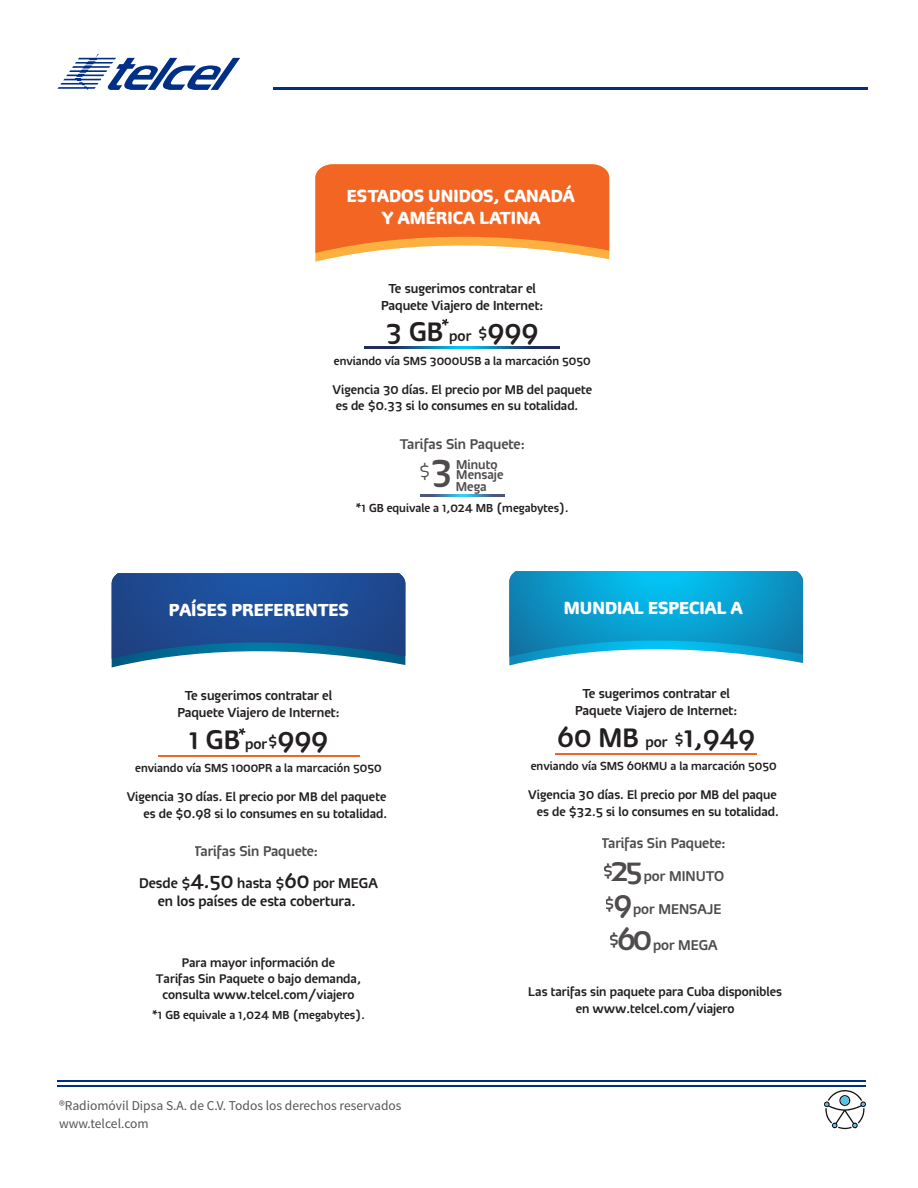
<style>
.page{position:relative;width:918px;height:1188px;background:#fff}
.page>*{position:absolute;margin:0;border:0;box-sizing:border-box;transform-origin:0 0}
.t1{font:28.95px "Telcel Nova Media";color:#231f20}
.t2{font:19.35px "Telcel Nova Ligera";color:#231f20}
.t3{font:18.75px/22.5px "Telcel Nova Obscura";color:#fff;text-align:center}
.t4{font:15.3px/33px "Telcel Nova Media";color:#231f20;text-align:justify}
.t5{font:14.1px/16.8px "Telcel Nova Media";color:#231f20;text-align:center}
.t6{font:13.8px/10.8px "Telcel Nova Media";color:#231f20}
.t7{font:13.65px/16.4px "Telcel Nova Media";color:#231f20;text-align:center}
.t8{font:13.5px/16.2px "Telcel Nova Media";color:#231f20;text-align:right}
.t9{font:13.5px/18px "Source Sans Pro";color:#545554}
.t10{font:12.45px "Telcel Nova Media";color:#231f20}
.s1{font-size:15.6px}
.s2{font-family:"Telcel Nova Media";font-size:39px}
.s3{font-size:21px}
.s4{font-size:31.95px}
</style>
<div class="page">
<svg style="left:365px;top:347px;width:195px;height:1px"></svg>
<svg style="left:420px;top:495px;width:85px;height:2px"></svg>
<svg style="left:315px;top:164px;width:294px;height:98px;background:#f47f40"></svg>
<svg style="left:509px;top:571px;width:294px;height:95px;background:#29a9d3"></svg>
<hr style="left:555px;top:754px;width:202px;height:1px;background:#f26522">
<hr style="left:158px;top:756px;width:201px;height:1px;background:#f26522">
<svg style="left:112px;top:573px;width:293px;height:94px;background:#3563a0"></svg>
<svg style="left:442px;top:319px;width:7px;height:7px"></svg>
<svg style="left:239px;top:728px;width:6px;height:7px"></svg>
<svg style="left:58px;top:54px;width:182px;height:36px"></svg>
<hr style="left:274px;top:87px;width:594px;height:3px;background:#002f87">
<hr style="left:58px;top:1085px;width:808px;height:2px;background:#002f87">
<hr style="left:58px;top:1081px;width:808px;height:1px;background:#002f87">
<svg style="left:824px;top:1090px;width:42px;height:39px"></svg>
<div style="left:841px;top:1096px;width:8px;height:9px;background:#53c4ed;border-radius:50%"></div>
<h3 class="t3" style="left:347px;top:183px;width:229px">ESTADOS UNIDOS, CANADÁ<br>Y AMÉRICA LATINA</h3>
<p class="t5" style="left:381px;top:279px;width:164px">Te sugerimos contratar el<br>Paquete Viajero de Internet:</p>
<h1 class="t1" style="left:386px;top:313px;width:154px">3 GB <span class="s1">por $</span>999</h1>
<p class="t8" style="left:333px;top:381px;width:261px;text-align:left">Vigencia 30 días. El precio por MB del paquete es de $0.33 si lo consumes en su totalidad.</p>
<p class="t4" style="left:400px;top:426px;width:126px">Tarifas Sin Paquete:</p>
<h2 class="t2" style="left:420px;top:459px;width:34px">$<span class="s2">3</span></h2>
<p class="t6" style="left:456px;top:458px;width:49px">Minuto<br>Mensaje<br>Mega</p>
<p class="t10" style="left:334px;top:353px;width:258px">enviando vía SMS 3000USB a la marcación 5050</p>
<p class="t10" style="left:356px;top:500px;width:214px">*1 GB equivale a 1,024 MB (megabytes).</p>
<h3 class="t3" style="left:169px;top:598px;width:182px">PAÍSES PREFERENTES</h3>
<h3 class="t3" style="left:564px;top:596px;width:180px">MUNDIAL ESPECIAL A</h3>
<p class="t5" style="left:177px;top:686px;width:164px">Te sugerimos contratar el<br>Paquete Viajero de Internet:</p>
<h1 class="t1" style="left:189px;top:722px;width:141px">1 GB <span class="s1">por$</span>999</h1>
<p class="t8" style="left:127px;top:788px;width:262px">Vigencia 30 días. El precio por MB del paquete es de $0.98 si lo consumes en su totalidad.</p>
<p class="t10" style="left:135px;top:760px;width:248px">enviando vía SMS 1000PR a la marcación 5050</p>
<p class="t4" style="left:139px;top:834px;width:240px;line-height:31.8px;text-align:center">Tarifas Sin Paquete:<br>Desde $<span class="s3">4.50</span> hasta $<span class="s3">60</span> por MEGA</p>
<p class="t4" style="left:158px;top:884px;width:199px">en los países de esta cobertura.</p>
<p class="t8" style="left:156px;top:954px;width:207px;text-align:center">Para mayor información de<br>Tarifas Sin Paquete o bajo demanda, consulta www.telcel.com/viajero</p>
<p class="t10" style="left:152px;top:1007px;width:214px">*1 GB equivale a 1,024 MB (megabytes).</p>
<p class="t9" style="left:59px;top:1097px;width:344px">®Radiomóvil Dipsa S.A. de C.V. Todos los derechos reservados www.telcel.com</p>
<p class="t5" style="left:575px;top:684px;width:164px">Te sugerimos contratar el<br>Paquete Viajero de Internet:</p>
<h1 class="t1" style="left:557px;top:720px;width:199px">60 MB <span class="s1">por $</span>1,949</h1>
<p class="t8" style="left:528px;top:786px;width:252px">Vigencia 30 días. El precio por MB del paque es de $32.5 si lo consumes en su totalidad.</p>
<p class="t4" style="left:601px;top:826px;width:126px">Tarifas Sin Paquete: <sup>$</sup><span class="s4">25</span>por MINUTO <sup>$</sup><span class="s4">9</span>por MENSAJE</p>
<p class="t4" style="left:609px;top:928px;width:111px"><sup>$</sup><span class="s4">60</span>por MEGA</p>
<p class="t10" style="left:531px;top:758px;width:247px">enviando vía SMS 60KMU a la marcación 5050</p>
<p class="t7" style="left:528px;top:983px;width:255px">Las tarifas sin paquete para Cuba disponibles en www.telcel.com/viajero</p>
</div>
